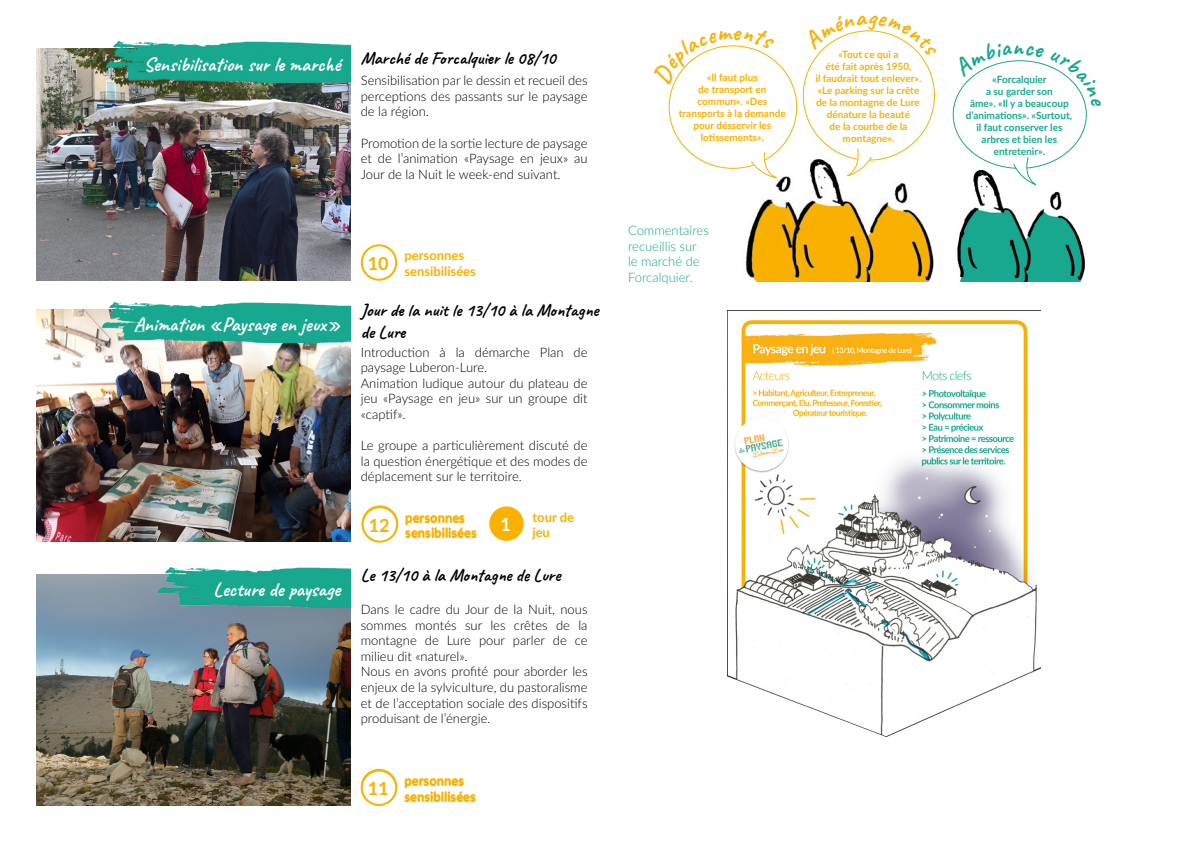
<style>
.page{position:relative;width:1191px;height:842px;background:#fff}
.page>*{position:absolute;margin:0;border:0;box-sizing:border-box;transform-origin:0 0}
.t1{font:700 20px "Caveat";color:#fff}
.t2{font:700 18px/21.6px "Caveat";color:#000}
.t3{font:700 18px "Lato";color:#fbb100}
.t4{font:700 18px "Lato";color:#fff}
.t5{font:300 13px/15.6px "Lato";color:#000;text-align:justify}
.t6{font:700 13px/15.6px "Lato";color:#fbb100}
.t7{font:300 13px/15.6px "Lato";color:#18a88f}
.t8{font:700 10px/12px "Lato";color:#fbb100;text-align:center}
.t9{font:700 10px/12px "Lato";color:#18a88f;text-align:center}
</style>
<div class="page">
<img style="left:36px;top:49px;width:315px;height:232px">
<img style="left:106px;top:42px;width:245px;height:40px">
<img style="left:36px;top:309px;width:315px;height:232px">
<img style="left:103px;top:303px;width:248px;height:40px">
<div style="left:363px;top:506px;width:34px;height:35px;background:#fbb100;border-radius:50%"></div>
<div style="left:362px;top:505px;width:36px;height:37px;border:2px solid #fbb100;border-radius:50%"></div>
<div style="left:363px;top:507px;width:34px;height:35px;background:#fff;border-radius:50%"></div>
<div style="left:362px;top:506px;width:36px;height:37px;border:2px solid #fbb100;border-radius:50%"></div>
<div style="left:361px;top:244px;width:36px;height:37px;border:2px solid #fbb100;border-radius:50%"></div>
<div style="left:489px;top:506px;width:34px;height:35px;background:#fbb100;border-radius:50%"></div>
<img style="left:36px;top:574px;width:315px;height:232px">
<img style="left:159px;top:567px;width:192px;height:40px">
<img style="left:727px;top:311px;width:313px;height:426px">
<img style="left:744px;top:154px;width:190px;height:128px">
<img style="left:957px;top:167px;width:128px;height:115px">
<div style="left:669px;top:46px;width:127px;height:122px;background:#fff;border-radius:50%"></div>
<svg style="left:750px;top:151px;width:27px;height:28px"></svg>
<svg style="left:1012px;top:157px;width:24px;height:29px"></svg>
<div style="left:803px;top:31px;width:131px;height:129px;background:#fff;border-radius:50%"></div>
<svg style="left:846px;top:148px;width:26px;height:29px"></svg>
<div style="left:362px;top:770px;width:34px;height:34px;background:#fbb100;border-radius:50%"></div>
<div style="left:362px;top:770px;width:34px;height:35px;background:#fff;border-radius:50%"></div>
<div style="left:361px;top:769px;width:36px;height:37px;border:2px solid #fbb100;border-radius:50%"></div>
<svg style="left:673px;top:45px;width:101px;height:40px"></svg>
<svg style="left:953px;top:60px;width:134px;height:48px"></svg>
<svg style="left:815px;top:30px;width:107px;height:27px"></svg>
<h1 class="t1" style="left:144px;top:51px;width:413px">Sensibilisation sur le marché <sup>Marché</sup> <sup>de</sup> <sup>Forcalquier</sup> <sup>le</sup> <sup>08/10</sup></h1>
<p class="t5" style="left:361px;top:72px;width:228px">Sensibilisation par le dessin et recueil des perceptions des passants sur le paysage de la région.</p>
<p class="t5" style="left:361px;top:135px;width:228px">Promotion de la sortie lecture de paysage et de l’animation «Paysage en jeux» au Jour de la Nuit le week-end suivant.</p>
<h1 class="t1" style="left:134px;top:312px;width:208px">Animation «Paysage en jeux»</h1>
<h1 class="t1" style="left:213px;top:577px;width:128px">Lecture de paysage</h1>
<h2 class="t3" style="left:368px;top:250px;width:22px">10</h2>
<p class="t6" style="left:404px;top:247px;width:73px">personnes sensibilisées</p>
<h2 class="t2" style="left:361px;top:299px;width:239px">Jour de la nuit le 13/10 à la Montagne de Lure</h2>
<p class="t5" style="left:361px;top:344px;width:228px;text-align:left">Introduction à la démarche Plan de paysage Luberon-Lure.<br>Animation ludique autour du plateau de jeu «Paysage en jeu» sur un groupe dit «captif».</p>
<p class="t5" style="left:361px;top:437px;width:228px">Le groupe a particulièrement discuté de la question énergétique et des modes de déplacement sur le territoire.</p>
<h2 class="t3" style="left:369px;top:511px;width:22px">12</h2>
<p class="t6" style="left:405px;top:509px;width:73px">personnes sensibilisées</p>
<p class="t6" style="left:532px;top:509px;width:43px">tour de jeu</p>
<h2 class="t4" style="left:500px;top:511px;width:12px">1</h2>
<h2 class="t2" style="left:361px;top:564px;width:201px">Le 13/10 à la Montagne de Lure</h2>
<p class="t5" style="left:361px;top:601px;width:228px;text-align:left">Dans le cadre du Jour de la Nuit, nous sommes montés sur les crêtes de la montagne de Lure pour parler de ce milieu dit «naturel».<br>Nous en avons profité pour aborder les enjeux de la sylviculture, du pastoralisme et de l’acceptation sociale des dispositifs produisant de l’énergie.</p>
<h2 class="t3" style="left:368px;top:774px;width:22px">11</h2>
<p class="t6" style="left:404px;top:772px;width:73px">personnes sensibilisées</p>
<p class="t8" style="left:815px;top:47px;width:107px">«Tout ce qui a<br>été fait après 1950,<br>il faudrait tout enlever». «Le parking sur la crête de la montagne de Lure dénature la beauté<br>de la courbe de la montagne».</p>
<p class="t8" style="left:679px;top:71px;width:108px">«Il faut plus<br>de transport en commun». «Des transports à la demande pour désservir les lotissements».</p>
<p class="t9" style="left:965px;top:72px;width:108px">«Forcalquier<br>a su garder son<br>âme». «Il y a beaucoup d’animations». «Surtout, il faut conserver les arbres et bien les entretenir».</p>
<p class="t7" style="left:628px;top:222px;width:82px">Commentaires recueillis sur le marché de<br>Forcalquier.</p>
</div>
